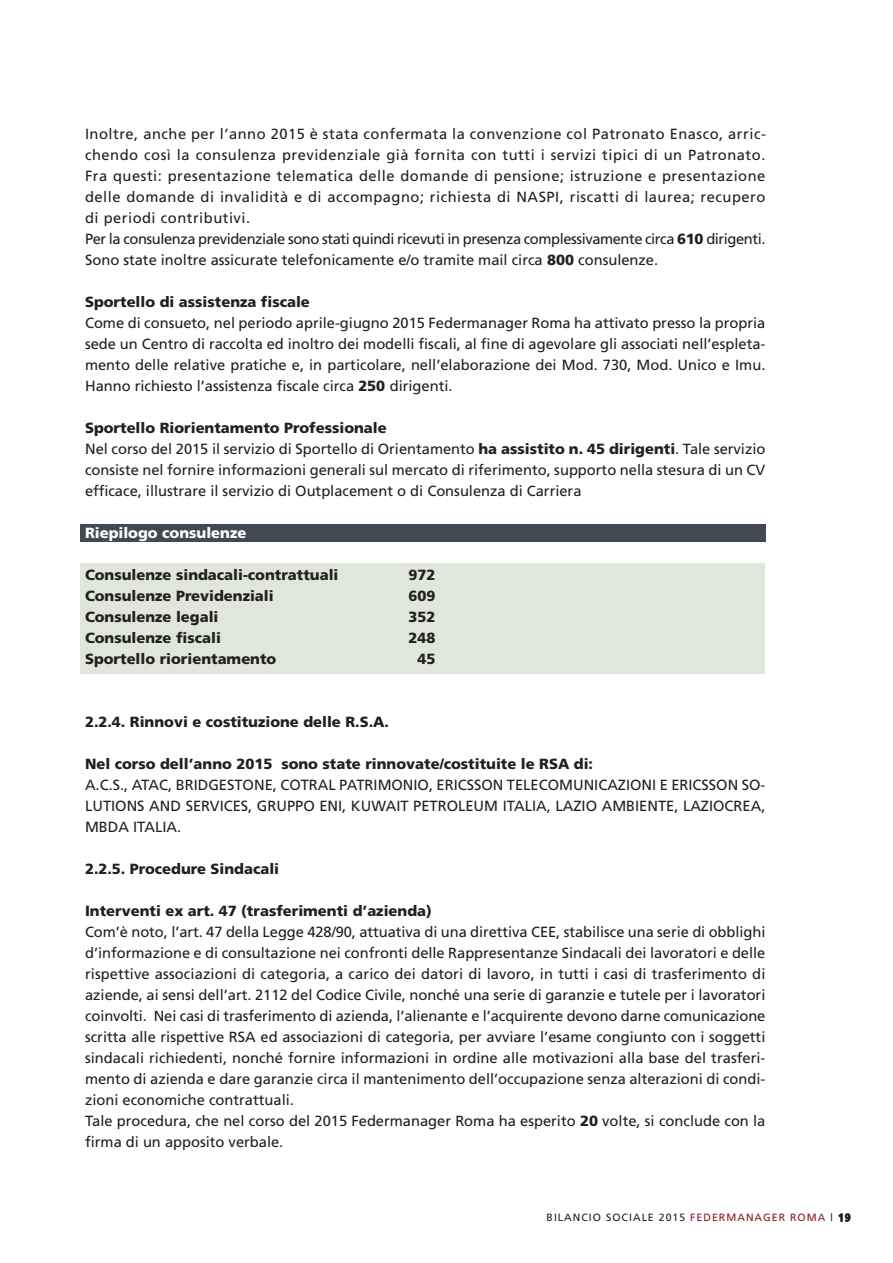
<style>
.page{position:relative;width:893px;height:1263px;background:#fff}
.page>*{position:absolute;margin:0;border:0;box-sizing:border-box;transform-origin:0 0}
.t1{font:14.7px/21px "Frutiger";color:#231f20;text-align:justify}
.t2{font:14.7px/21px "Frutiger";letter-spacing:.035em;color:#231f20}
.t3{font:900 14.7px "Frutiger";color:#231f20}
.t4{font:900 14.7px "Frutiger";color:#fff}
.t5{font:10.5px "Frutiger";letter-spacing:.1em;color:#231f20}
.s1{font-weight:900}
.s2{color:#8b1a21}
.s3{font-weight:700}
</style>
<div class="page">
<div style="left:80px;top:525px;width:685px;height:17px;background:#414a53"></div>
<div style="left:81px;top:563px;width:684px;height:111px;background:#e0e6d9"></div>
<p class="t2" style="left:85px;top:124px;width:682px">Inoltre, anche per l’anno 2015 è stata confermata la convenzione col Patronato Enasco, arric&shy;chendo così la consulenza previdenziale già fornita con tutti i servizi tipici di un Patronato.<br>Fra questi: presentazione telematica delle domande di pensione; istruzione e presentazione delle domande di invalidità e di accompagno; richiesta di NASPI, riscatti di laurea; recupero di periodi contributivi.<br>Per la consulenza previdenziale sono stati quindi ricevuti in presenza complessivamente circa <span class="s1">610</span> dirigenti.<br>Sono state inoltre assicurate telefonicamente e/o tramite mail circa <span class="s1">800</span> consulenze.</p>
<p class="t3" style="left:85px;top:296px;width:226px">Sportello di assistenza fiscale</p>
<p class="t1" style="left:85px;top:313px;width:682px">Come di consueto, nel periodo aprile-giugno 2015 Federmanager Roma ha attivato presso la propria sede un Centro di raccolta ed inoltro dei modelli fiscali, al fine di agevolare gli associati nell’espleta&shy;mento delle relative pratiche e, in particolare, nell’elaborazione dei Mod. 730, Mod. Unico e Imu.<br>Hanno richiesto l’assistenza fiscale circa <span class="s1">250</span> dirigenti.</p>
<p class="t1" style="left:85px;top:418px;width:682px;text-align:left"><span class="s1">Sportello Riorientamento Professionale<br></span>Nel corso del 2015 il servizio di Sportello di Orientamento <span class="s1">ha assistito n. 45 dirigenti</span>. Tale servizio consiste nel fornire informazioni generali sul mercato di riferimento, supporto nella stesura di un CV efficace, illustrare il servizio di Outplacement o di Consulenza di Carriera</p>
<p class="t4" style="left:85px;top:527px;width:163px">Riepilogo consulenze</p>
<p class="t3" style="left:85px;top:569px;width:255px">Consulenze sindacali-contrattuali</p>
<p class="t3" style="left:408px;top:569px;width:28px">972</p>
<p class="t3" style="left:85px;top:590px;width:190px">Consulenze Previdenziali</p>
<p class="t3" style="left:408px;top:590px;width:28px">609</p>
<p class="t3" style="left:85px;top:611px;width:135px">Consulenze legali</p>
<p class="t3" style="left:408px;top:611px;width:28px">352</p>
<p class="t3" style="left:85px;top:632px;width:137px">Consulenze fiscali</p>
<p class="t3" style="left:408px;top:632px;width:28px">248</p>
<p class="t3" style="left:85px;top:653px;width:193px">Sportello riorientamento</p>
<p class="t3" style="left:417px;top:653px;width:19px">45</p>
<p class="t3" style="left:85px;top:716px;width:306px">2.2.4. Rinnovi e costituzione delle R.S.A.</p>
<p class="t3" style="left:85px;top:758px;width:510px">Nel corso dell’anno 2015 sono state rinnovate/costituite le RSA di:</p>
<p class="t1" style="left:85px;top:775px;width:682px">A.C.S., ATAC, BRIDGESTONE, COTRAL PATRIMONIO, ERICSSON TELECOMUNICAZIONI E ERICSSON SO-LUTIONS AND SERVICES, GRUPPO ENI, KUWAIT PETROLEUM ITALIA, LAZIO AMBIENTE, LAZIOCREA, MBDA ITALIA.</p>
<p class="t3" style="left:85px;top:863px;width:196px">2.2.5. Procedure Sindacali</p>
<p class="t3" style="left:85px;top:905px;width:348px">Interventi ex art. 47 (trasferimenti d’azienda)</p>
<p class="t1" style="left:85px;top:922px;width:682px;text-align:left">Com’è noto, l’art. 47 della Legge 428/90, attuativa di una direttiva CEE, stabilisce una serie di obblighi d’informazione e di consultazione nei confronti delle Rappresentanze Sindacali dei lavoratori e delle rispettive associazioni di categoria, a carico dei datori di lavoro, in tutti i casi di trasferimento di aziende, ai sensi dell’art. 2112 del Codice Civile, nonché una serie di garanzie e tutele per i lavoratori coinvolti. Nei casi di trasferimento di azienda, l’alienante e l’acquirente devono darne comunicazione scritta alle rispettive RSA ed associazioni di categoria, per avviare l’esame congiunto con i soggetti sindacali richiedenti, nonché fornire informazioni in ordine alle motivazioni alla base del trasferi&shy;mento di azienda e dare garanzie circa il mantenimento dell’occupazione senza alterazioni di condi&shy;zioni economiche contrattuali.<br>Tale procedura, che nel corso del 2015 Federmanager Roma ha esperito <span class="s1">20</span> volte, si conclude con la firma di un apposito verbale.</p>
<p class="t5" style="left:547px;top:1213px;width:305px">BILANCIO SOCIALE 2015 <span class="s2">FEDERMANAGER ROMA</span> | <span class="s3">19</span></p>
</div>
